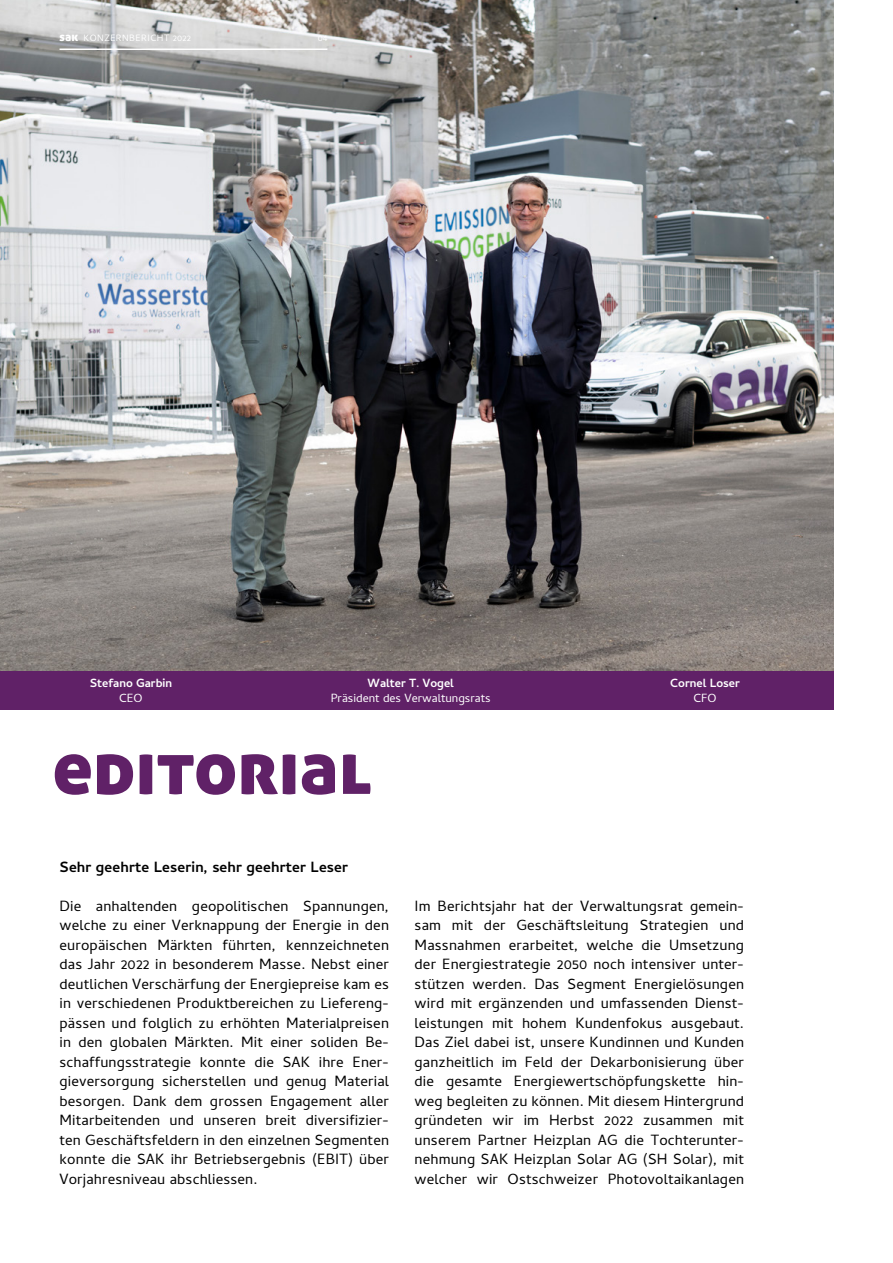
<style>
.page{position:relative;width:893px;height:1263px;background:#fff}
.page>*{position:absolute;margin:0;border:0;box-sizing:border-box;transform-origin:0 0}
.t1{font:75px "Aller Display";color:#602167}
.t2{font:15px/19.5px "Cambay";letter-spacing:.01em;color:#000;text-align:justify}
.t3{font:700 15px "Cambay";letter-spacing:.01em;color:#000}
.t4{font:700 12px "Cambay";color:#fff}
.t5{font:12px "Cambay";color:#fff}
.t6{font:9.3px "Cambay";letter-spacing:.05em;color:#fff}
.s1{font-family:"Aller Display";font-size:12px}
</style>
<div class="page">
<img style="left:0;top:0;width:833px;height:671px">
<div style="left:0;top:671px;width:833px;height:38px;background:#602167"></div>
<hr style="left:60px;top:49px;width:267px;height:1px;background:#fff">
<p class="t6" style="left:60px;top:33px;width:133px"><span class="s1">sak</span> KONZERNBERICHT 2022</p>
<p class="t6" style="left:318px;top:33px;width:11px">04</p>
<p class="t4" style="left:90px;top:675px;width:84px">Stefano Garbin</p>
<p class="t5" style="left:119px;top:690px;width:25px">CEO</p>
<p class="t4" style="left:368px;top:675px;width:88px">Walter T. Vogel</p>
<p class="t5" style="left:331px;top:690px;width:162px">Präsident des Verwaltungsrats</p>
<h1 class="t1" style="left:52px;top:719px;width:321px">editorial</h1>
<p class="t4" style="left:670px;top:675px;width:71px">Cornel Loser</p>
<p class="t5" style="left:693px;top:690px;width:25px">CFO</p>
<p class="t3" style="left:60px;top:858px;width:290px">Sehr geehrte Leserin, sehr geehrter Leser</p>
<p class="t2" style="left:60px;top:896px;width:331px">Die anhaltenden geopolitischen Spannungen, welche zu einer Verknappung der Energie in den europäischen Märkten führten, kennzeichneten das Jahr 2022 in besonderem Masse. Nebst einer deutlichen Verschärfung der Energiepreise kam es in verschiedenen Produktbereichen zu Liefereng&shy;pässen und folglich zu erhöhten Materialpreisen in den globalen Märkten. Mit einer soliden Be&shy;schaffungsstrategie konnte die SAK ihre Ener&shy;gieversorgung sicherstellen und genug Material besorgen. Dank dem grossen Engagement aller Mitarbeitenden und unseren breit diversifizier&shy;ten Geschäftsfeldern in den einzelnen Segmenten konnte die SAK ihr Betriebsergebnis (EBIT) über Vorjahresniveau abschliessen.</p>
<p class="t2" style="left:415px;top:896px;width:331px">Im Berichtsjahr hat der Verwaltungsrat gemein&shy;sam mit der Geschäftsleitung Strategien und Massnahmen erarbeitet, welche die Umsetzung der Energiestrategie 2050 noch intensiver unter&shy;stützen werden. Das Segment Energielösungen wird mit ergänzenden und umfassenden Dienst&shy;leistungen mit hohem Kundenfokus ausgebaut.<br>Das Ziel dabei ist, unsere Kundinnen und Kunden ganzheitlich im Feld der Dekarbonisierung über die gesamte Energiewertschöpfungskette hin&shy;weg begleiten zu können. Mit diesem Hintergrund gründeten wir im Herbst 2022 zusammen mit unserem Partner Heizplan AG die Tochterunter&shy;nehmung SAK Heizplan Solar AG (SH Solar), mit welcher wir Ostschweizer Photovoltaikanlagen</p>
</div>
